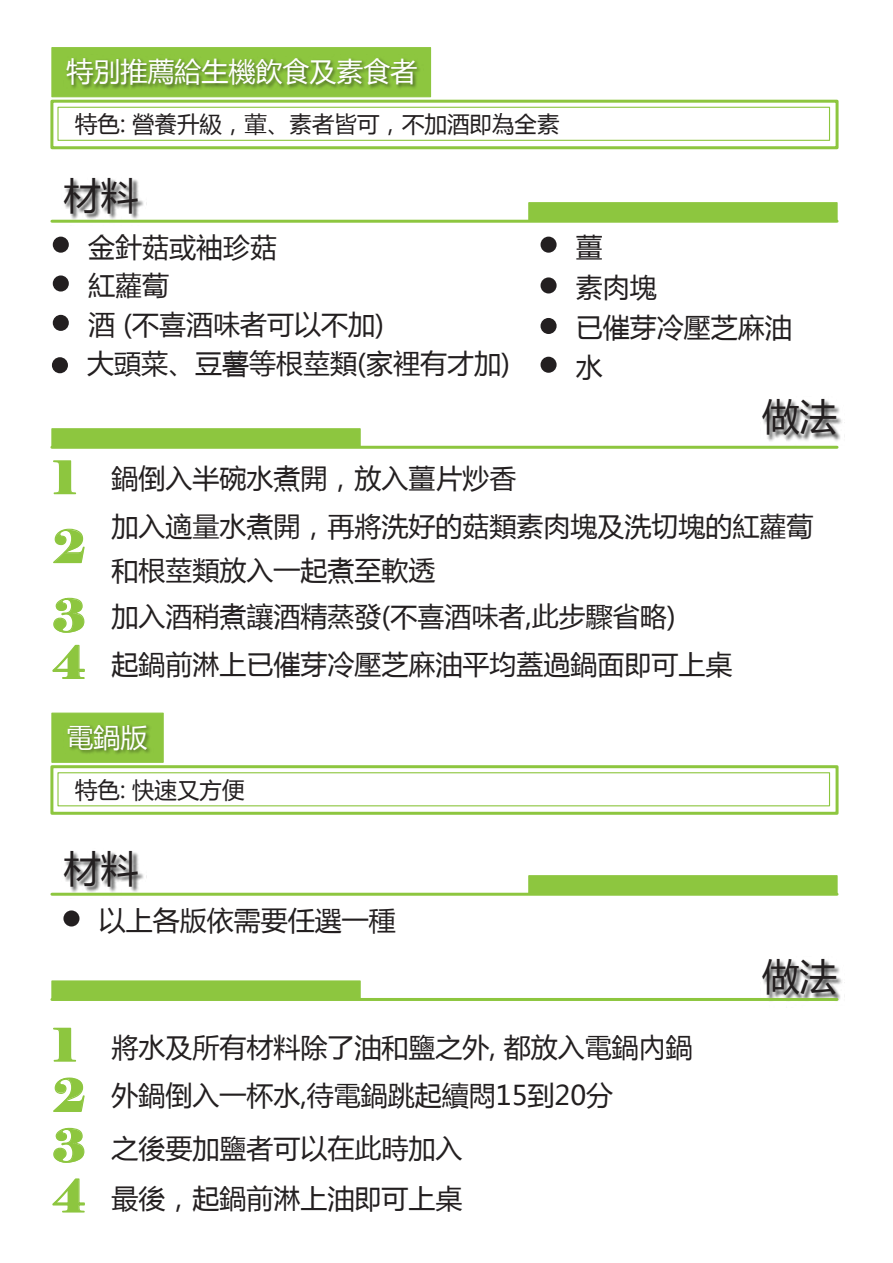
<style>
.page{position:relative;width:893px;height:1263px;background:#fff}
.page>*{position:absolute;margin:0;border:0;box-sizing:border-box;transform-origin:0 0}
.t1{font:45px/50.2px "Elephant";color:#8dc63f}
.t2{font:37.5px "Microsoft Ya Hei";color:#231f20}
.t3{font:27px/44.8px "Microsoft Ya Hei";color:#231f20}
.t4{font:27px "Microsoft Ya Hei";color:#fff}
.t5{font:22.5px "Microsoft Ya Hei";color:#231f20}
</style>
<div class="page">
<img style="left:760px;top:400px;width:85px;height:47px">
<div style="left:51px;top:428px;width:310px;height:20px;background:#8dc63f;border:1px solid #8dc63f"></div>
<hr style="left:52px;top:446px;width:785px;height:3px;background:#8dc63f">
<img style="left:62px;top:179px;width:84px;height:41px">
<div style="left:528px;top:202px;width:310px;height:20px;background:#8dc63f;border:1px solid #8dc63f"></div>
<hr style="left:52px;top:220px;width:785px;height:3px;background:#8dc63f">
<div style="left:53px;top:237px;width:16px;height:16px;background:#231f20;border-radius:50%"></div>
<div style="left:52px;top:357px;width:16px;height:16px;background:#231f20;border-radius:50%"></div>
<div style="left:53px;top:315px;width:16px;height:16px;background:#231f20;border-radius:50%"></div>
<div style="left:541px;top:237px;width:16px;height:16px;background:#231f20;border-radius:50%"></div>
<div style="left:541px;top:277px;width:16px;height:16px;background:#231f20;border-radius:50%"></div>
<div style="left:541px;top:318px;width:16px;height:16px;background:#231f20;border-radius:50%"></div>
<div style="left:541px;top:357px;width:16px;height:16px;background:#231f20;border-radius:50%"></div>
<div style="left:53px;top:275px;width:16px;height:17px;background:#231f20;border-radius:50%"></div>
<svg style="left:53px;top:460px;width:24px;height:35px"></svg>
<div style="left:51px;top:47px;width:380px;height:50px;background:#8dc63f"></div>
<img style="left:67px;top:58px;width:353px;height:31px">
<svg style="left:53px;top:528px;width:32px;height:36px"></svg>
<svg style="left:53px;top:597px;width:32px;height:36px"></svg>
<svg style="left:52px;top:644px;width:33px;height:35px"></svg>
<div style="left:50px;top:100px;width:788px;height:49px;border:3px solid #8dc63f"></div>
<div style="left:57px;top:107px;width:773px;height:34px;border:1px solid #8dc63f"></div>
<img style="left:763px;top:960px;width:82px;height:41px">
<div style="left:51px;top:980px;width:310px;height:20px;background:#8dc63f;border:1px solid #8dc63f"></div>
<hr style="left:52px;top:998px;width:785px;height:3px;background:#8dc63f">
<img style="left:62px;top:852px;width:84px;height:41px">
<div style="left:528px;top:875px;width:310px;height:20px;background:#8dc63f;border:1px solid #8dc63f"></div>
<hr style="left:52px;top:893px;width:785px;height:3px;background:#8dc63f">
<div style="left:63px;top:910px;width:16px;height:16px;background:#231f20;border-radius:50%"></div>
<svg style="left:53px;top:1027px;width:23px;height:35px"></svg>
<div style="left:51px;top:713px;width:113px;height:50px;background:#8dc63f;border:1px solid #8dc63f"></div>
<img style="left:68px;top:725px;width:82px;height:29px">
<svg style="left:53px;top:1077px;width:32px;height:35px"></svg>
<svg style="left:53px;top:1127px;width:32px;height:36px"></svg>
<svg style="left:52px;top:1178px;width:33px;height:35px"></svg>
<div style="left:50px;top:765px;width:788px;height:50px;border:3px solid #8dc63f"></div>
<div style="left:57px;top:772px;width:773px;height:34px;border:1px solid #8dc63f"></div>
<p class="t4" style="left:66px;top:53px;width:353px">特別推薦給生機飲食及素食者</p>
<p class="t5" style="left:75px;top:108px;width:486px">特色: 營養升級，葷、素者皆可，不加酒即為全素</p>
<p class="t2" style="left:63px;top:170px;width:77px">材料</p>
<p class="t3" style="left:88px;top:224px;width:190px">金針菇或袖珍菇</p>
<p class="t3" style="left:88px;top:262px;width:82px">紅蘿蔔</p>
<p class="t3" style="left:88px;top:301px;width:298px">酒 (不喜酒味者可以不加)</p>
<p class="t3" style="left:87px;top:340px;width:425px">大頭菜、豆薯等根莖類(家裡有才加)</p>
<p class="t1" style="left:53px;top:453px;width:25px">1</p>
<p class="t3" style="left:111px;top:455px;width:406px">鍋倒入半碗水煮開，放入薑片炒香</p>
<p class="t3" style="left:576px;top:224px;width:28px">薑</p>
<p class="t3" style="left:576px;top:264px;width:82px">素肉塊</p>
<p class="t3" style="left:576px;top:306px;width:218px;line-height:40.2px">已催芽冷壓芝麻油水</p>
<p class="t2" style="left:762px;top:391px;width:76px">做法</p>
<p class="t1" style="left:53px;top:513px;width:34px;line-height:69px">2<br>3</p>
<p class="t1" style="left:54px;top:638px;width:33px">4</p>
<p class="t3" style="left:111px;top:503px;width:704px">加入適量水煮開，再將洗好的菇類素肉塊及洗切塊的紅蘿蔔和根莖類放入一起煮至軟透<br>加入酒稍煮讓酒精蒸發(不喜酒味者,此步驟省略)</p>
<p class="t3" style="left:111px;top:641px;width:622px">起鍋前淋上已催芽冷壓芝麻油平均蓋過鍋面即可上桌</p>
<p class="t4" style="left:66px;top:719px;width:82px">電鍋版</p>
<p class="t5" style="left:75px;top:775px;width:171px">特色: 快速又方便</p>
<p class="t2" style="left:63px;top:843px;width:77px">材料</p>
<p class="t3" style="left:99px;top:896px;width:299px">以上各版依需要任選一種</p>
<p class="t1" style="left:53px;top:1021px;width:25px">1</p>
<p class="t3" style="left:111px;top:1024px;width:583px">將水及所有材料除了油和鹽之外, 都放入電鍋內鍋</p>
<p class="t1" style="left:53px;top:1071px;width:34px;text-align:justify">2<br>3<br>4</p>
<p class="t3" style="left:111px;top:1068px;width:503px;line-height:52.8px">外鍋倒入一杯水,待電鍋跳起續悶15到20分之後要加鹽者可以在此時加入</p>
<p class="t3" style="left:111px;top:1174px;width:352px">最後，起鍋前淋上油即可上桌</p>
<p class="t2" style="left:762px;top:951px;width:76px">做法</p>
</div>
